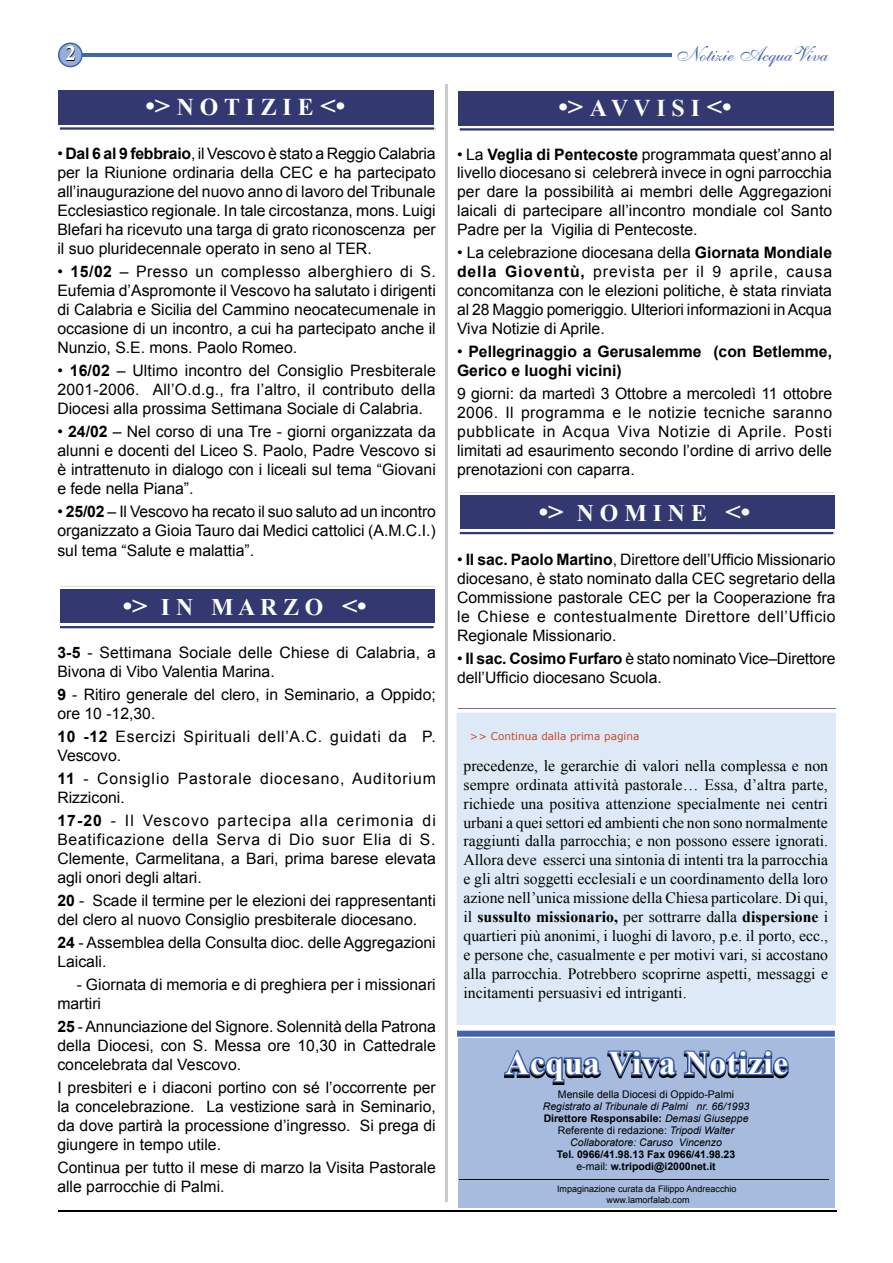
<style>
.page{position:relative;width:893px;height:1263px;background:#fff}
.page>*{position:absolute;margin:0;border:0;box-sizing:border-box;transform-origin:0 0}
.t1{font:700 33px "Times New Roman";letter-spacing:.02em;color:#fff}
.t2{font:700 24px "Times New Roman";color:#fff}
.t3{font:700 23.85px "Times New Roman";color:#fff}
.t4{font:21px "English 111 Vivace BT";color:#4264aa}
.t5{font:700 21px "Times New Roman";color:#000}
.t6{font:15.75px/18.9px "Arial";color:#000;text-align:justify}
.t7{font:15.75px/18.9px "Times New Roman";color:#000;text-align:justify}
.t8{font:700 15.75px/18.9px "Arial";color:#000}
.t9{font:15.75px/18.9px "Arial";letter-spacing:.045em;color:#000}
.t10{font:15.75px/18.9px "Arial";letter-spacing:.06em;color:#000}
.t11{font:italic 10.5px/12px "Arial";color:#000;text-align:center}
.t12{font:700 10.5px/12px "Arial";color:#000;text-align:center}
.t13{font:10.5px "Arial";color:#000}
.t14{font:10.5px "Verdana";color:#c6472a}
.t15{font:9px/10.8px "Arial";color:#000;text-align:center}
.s1{font-size:27px}
.s2{font-weight:700}
.s3{font-size:26.7px}
.s4{font-weight:400}
.s5{font-weight:700;font-style:normal}
.s6{font-style:normal}
</style>
<div class="page">
<div style="left:456px;top:713px;width:380px;height:312px;background:#dde9f6"></div>
<hr style="left:82px;top:53px;width:590px;height:3px;background:#4264aa">
<svg style="left:58px;top:43px;width:25px;height:24px"></svg>
<hr style="left:445px;top:85px;width:2px;height:1117px;background:#cbcbcc">
<div style="left:460px;top:495px;width:374px;height:34px;background:#333970"></div>
<hr style="left:459px;top:531px;width:375px;height:4px;background:#333970">
<hr style="left:459px;top:534px;width:375px;height:2px;background:#fff">
<hr style="left:459px;top:530px;width:375px;height:2px;background:#fff">
<div style="left:58px;top:90px;width:376px;height:34px;background:#333970"></div>
<hr style="left:59px;top:127px;width:376px;height:3px;background:#333970">
<hr style="left:58px;top:1210px;width:778px;height:1px;background:#000">
<hr style="left:458px;top:708px;width:378px;height:1px;background:#787979">
<div style="left:60px;top:589px;width:375px;height:34px;background:#333970"></div>
<hr style="left:59px;top:625px;width:375px;height:4px;background:#333970">
<hr style="left:59px;top:628px;width:375px;height:2px;background:#fff">
<hr style="left:59px;top:624px;width:375px;height:2px;background:#fff">
<div style="left:458px;top:1038px;width:376px;height:170px;background:#a6bbdd"></div>
<hr style="left:459px;top:1034px;width:374px;height:3px;background:#4264aa">
<hr style="left:459px;top:1031px;width:374px;height:3px;background:#4264aa">
<svg style="left:832px;top:1031px;width:3px;height:6px"></svg>
<svg style="left:457px;top:1031px;width:3px;height:6px"></svg>
<hr style="left:459px;top:1179px;width:370px;height:1px;background:#000">
<svg style="left:503px;top:993px;width:288px;height:92px"></svg>
<div style="left:458px;top:91px;width:376px;height:34px;background:#333970"></div>
<hr style="left:459px;top:128px;width:376px;height:3px;background:#333970">
<h3 class="t5" style="left:66px;top:40px;width:12px">2</h3>
<h3 class="t4" style="left:677px;top:41px;width:153px">Notizie AcquaViva</h3>
<h2 class="t2" style="left:145px;top:90px;width:201px"><span class="s1">•&gt;</span> N O T I Z I E <span class="s1">&lt;•</span></h2>
<p class="t6" style="left:57px;top:144px;width:380px">• <span class="s2">Dal 6 al 9 febbraio</span>, il Vescovo è stato a Reggio Calabria per la Riunione ordinaria della CEC e ha partecipato all’inaugurazione del nuovo anno di lavoro del Tribunale Ecclesiastico regionale. In tale circostanza, mons. Luigi Blefari ha ricevuto una targa di grato riconoscenza per il suo pluridecennale operato in seno al TER.</p>
<p class="t6" style="left:57px;top:262px;width:380px">• <span class="s2">15/02</span> – Presso un complesso alberghiero di S.<br>Eufemia d’Aspromonte il Vescovo ha salutato i dirigenti di Calabria e Sicilia del Cammino neocatecumenale in occasione di un incontro, a cui ha partecipato anche il Nunzio, S.E. mons. Paolo Romeo.</p>
<p class="t6" style="left:57px;top:361px;width:380px">• <span class="s2">16/02</span> – Ultimo incontro del Consiglio Presbiterale 2001-2006. All’O.d.g., fra l’altro, il contributo della Diocesi alla prossima Settimana Sociale di Calabria.</p>
<p class="t6" style="left:57px;top:422px;width:380px">• <span class="s2">24/02</span> – Nel corso di una Tre - giorni organizzata da alunni e docenti del Liceo S. Paolo, Padre Vescovo si è intrattenuto in dialogo con i liceali sul tema “Giovani e fede nella Piana”.</p>
<p class="t6" style="left:57px;top:502px;width:380px">• <span class="s2">25/02</span> – Il Vescovo ha recato il suo saluto ad un incontro organizzato a Gioia Tauro dai Medici cattolici (A.M.C.I.) sul tema “Salute e malattia”.</p>
<h3 class="t3" style="left:123px;top:591px;width:245px"><span class="s3">•&gt;</span> I N M A R Z O <span class="s3">&lt;•</span></h3>
<p class="t6" style="left:57px;top:643px;width:380px"><span class="s2">3-5</span> - Settimana Sociale delle Chiese di Calabria, a<br>Bivona di Vibo Valentia Marina.</p>
<p class="t6" style="left:57px;top:685px;width:380px"><span class="s2">9</span> - Ritiro generale del clero, in Seminario, a Oppido; ore 10 -12,30.</p>
<p class="t9" style="left:57px;top:727px;width:380px"><span class="s2">10 -12</span> Esercizi Spirituali dell’A.C. guidati da P.<br>Vescovo.</p>
<p class="t10" style="left:57px;top:769px;width:380px"><span class="s2">11</span> - Consiglio Pastorale diocesano, Auditorium<br>Rizziconi.</p>
<p class="t6" style="left:57px;top:811px;width:380px"><span class="s2">17-20</span> - Il Vescovo partecipa alla cerimonia di Beatificazione della Serva di Dio suor Elia di S.<br>Clemente, Carmelitana, a Bari, prima barese elevata agli onori degli altari.</p>
<p class="t6" style="left:57px;top:891px;width:380px"><span class="s2">20</span> - Scade il termine per le elezioni dei rappresentanti del clero al nuovo Consiglio presbiterale diocesano.</p>
<p class="t6" style="left:57px;top:933px;width:380px"><span class="s2">24</span> - Assemblea della Consulta dioc. delle Aggregazioni<br>Laicali.</p>
<p class="t6" style="left:57px;top:975px;width:380px;text-indent:19px">- Giornata di memoria e di preghiera per i missionari martiri</p>
<p class="t6" style="left:57px;top:1017px;width:380px"><span class="s2">25</span> - Annunciazione del Signore. Solennità della Patrona della Diocesi, con S. Messa ore 10,30 in Cattedrale concelebrata dal Vescovo.</p>
<p class="t6" style="left:57px;top:1078px;width:380px">I presbiteri e i diaconi portino con sé l’occorrente per la concelebrazione. La vestizione sarà in Seminario, da dove partirà la processione d’ingresso. Si prega di giungere in tempo utile.</p>
<p class="t6" style="left:57px;top:1158px;width:380px">Continua per tutto il mese di marzo la Visita Pastorale alle parrocchie di Palmi.</p>
<h2 class="t2" style="left:558px;top:91px;width:175px"><span class="s1">•&gt;</span> A V V I S I <span class="s1">&lt;•</span></h2>
<p class="t6" style="left:457px;top:145px;width:377px">• La <span class="s2">Veglia di Pentecoste</span> programmata quest’anno al livello diocesano si celebrerà invece in ogni parrocchia per dare la possibilità ai membri delle Aggregazioni laicali di partecipare all’incontro mondiale col Santo Padre per la Vigilia di Pentecoste.</p>
<p class="t6" style="left:457px;top:244px;width:377px">• La celebrazione diocesana della <span class="s2">Giornata Mondiale della Gioventù,</span> prevista per il 9 aprile, causa concomitanza con le elezioni politiche, è stata rinviata al 28 Maggio pomeriggio. Ulteriori informazioni in Acqua Viva Notizie di Aprile.</p>
<p class="t8" style="left:457px;top:343px;width:376px"><span class="s4">•</span> Pellegrinaggio a Gerusalemme (con Betlemme,<br>Gerico e luoghi vicini)</p>
<p class="t6" style="left:457px;top:384px;width:377px">9 giorni: da martedì 3 Ottobre a mercoledì 11 ottobre 2006. Il programma e le notizie tecniche saranno pubblicate in Acqua Viva Notizie di Aprile. Posti limitati ad esaurimento secondo l’ordine di arrivo delle prenotazioni con caparra.</p>
<h3 class="t3" style="left:539px;top:496px;width:213px"><span class="s3">•&gt;</span> N O M I N E <span class="s3">&lt;•</span></h3>
<p class="t6" style="left:457px;top:550px;width:380px">• <span class="s2">Il sac. Paolo Martino</span>, Direttore dell’Ufficio Missionario diocesano, è stato nominato dalla CEC segretario della Commissione pastorale CEC per la Cooperazione fra le Chiese e contestualmente Direttore dell’Ufficio Regionale Missionario.</p>
<p class="t6" style="left:457px;top:649px;width:380px">• <span class="s2">Il sac. Cosimo Furfaro</span> è stato nominato Vice–Direttore dell’Ufficio diocesano Scuola.</p>
<p class="t14" style="left:470px;top:729px;width:171px">&gt;&gt; Continua dalla prima pagina</p>
<p class="t7" style="left:463px;top:756px;width:366px">precedenze, le gerarchie di valori nella complessa e non sempre ordinata attività pastorale… Essa, d’altra parte, richiede una positiva attenzione specialmente nei centri urbani a quei settori ed ambienti che non sono normalmente raggiunti dalla parrocchia; e non possono essere ignorati.<br>Allora deve esserci una sintonia di intenti tra la parrocchia e gli altri soggetti ecclesiali e un coordinamento della loro azione nell’unica missione della Chiesa particolare. Di qui, il <span class="s2">sussulto missionario,</span> per sottrarre dalla <span class="s2">dispersione</span> i quartieri più anonimi, i luoghi di lavoro, p.e. il porto, ecc., e persone che, casualmente e per motivi vari, si accostano alla parrocchia. Potrebbero scoprirne aspetti, messaggi e incitamenti persuasivi ed intriganti.</p>
<h1 class="t1" style="left:506px;top:1040px;width:284px">Acqua Viva Notizie</h1>
<p class="t13" style="left:558px;top:1087px;width:178px">Mensile della Diocesi di Oppido-Palmi</p>
<p class="t11" style="left:543px;top:1100px;width:208px">Registrato al Tribunale di Palmi nr. 66/1993<br><span class="s5">Direttore Responsabile:</span> Demasi Giuseppe <span class="s6">Referente di redazione:</span> Tripodi Walter Collaboratore: Caruso Vincenzo</p>
<p class="t12" style="left:557px;top:1149px;width:180px">Tel. 0966/41.98.13 Fax 0966/41.98.23 <span class="s4">e-mail:</span> w.tripodi@i2000net.it</p>
<p class="t15" style="left:557px;top:1184px;width:181px">Impaginazione curata da Filippo Andreacchio www.lamorfalab.com</p>
</div>
